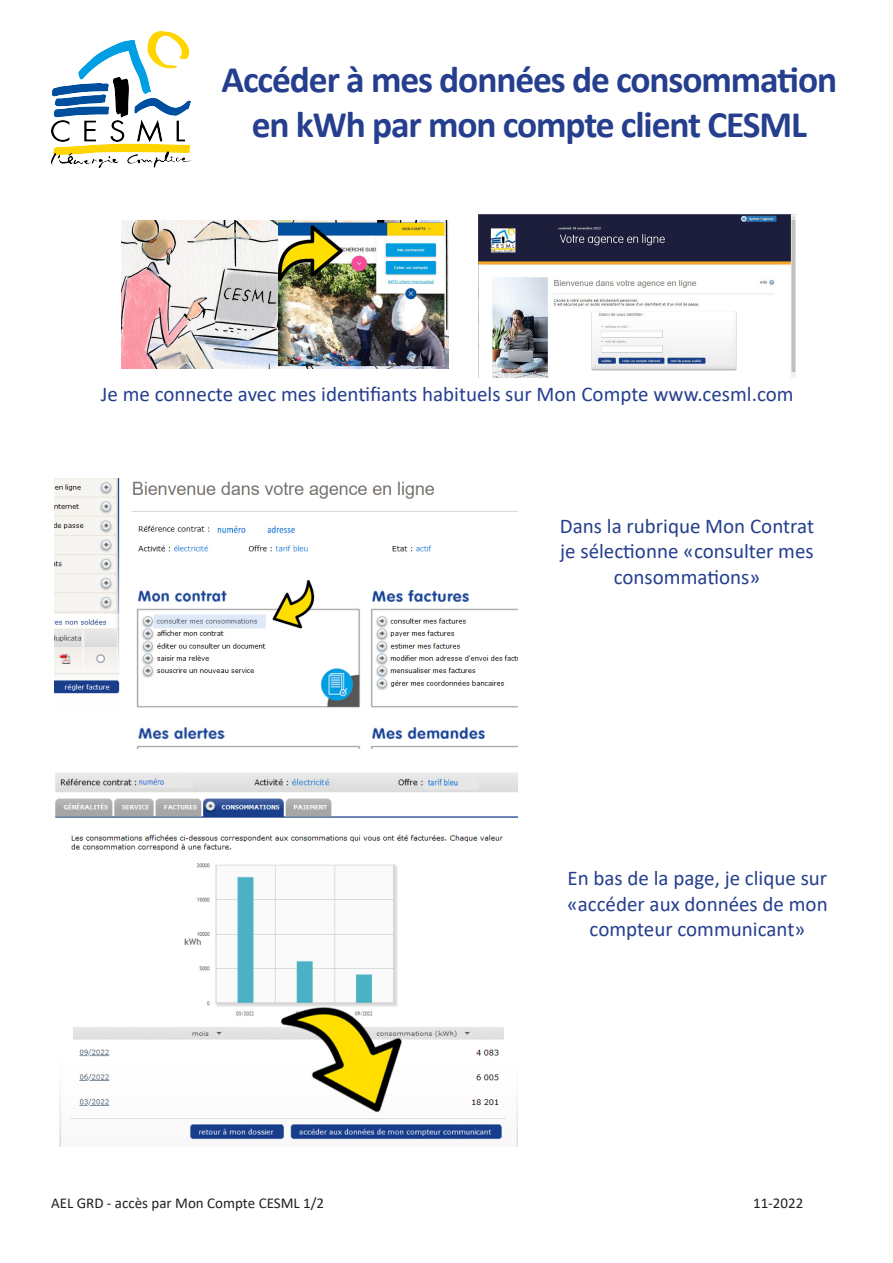
<style>
.page{position:relative;width:893px;height:1263px;background:#fff}
.page>*{position:absolute;margin:0;border:0;box-sizing:border-box;transform-origin:0 0}
.t1{font:700 37.5px "Calibri";letter-spacing:-.03em;color:#253f8e}
.t2{font:21px/25.2px "Calibri";color:#253f8e;text-align:center}
.t3{font:15px "Calibri";color:#231f20}
</style>
<div class="page">
<img style="left:121px;top:220px;width:328px;height:148px">
<img style="left:478px;top:215px;width:317px;height:162px">
<img style="left:54px;top:478px;width:464px;height:270px">
<img style="left:55px;top:772px;width:463px;height:374px">
<img style="left:51px;top:32px;width:140px;height:136px">
<p class="t1" style="left:221px;top:53px;width:617px">Accéder à mes données de consommation</p>
<p class="t1" style="left:252px;top:98px;width:557px">en kWh par mon compte client CESML</p>
<p class="t2" style="left:101px;top:381px;width:694px">Je me connecte avec mes identifiants habituels sur Mon Compte www.cesml.com</p>
<p class="t2" style="left:560px;top:513px;width:256px">Dans la rubrique Mon Contrat</p>
<p class="t2" style="left:560px;top:538px;width:255px">je sélectionne «consulter mes consommations»</p>
<p class="t2" style="left:567px;top:865px;width:261px">En bas de la page, je clique sur</p>
<p class="t2" style="left:567px;top:890px;width:262px">«accéder aux données de mon compteur communicant»</p>
<p class="t3" style="left:51px;top:1193px;width:275px">AEL GRD - accès par Mon Compte CESML 1/2</p>
<p class="t3" style="left:753px;top:1193px;width:52px">11-2022</p>
</div>
